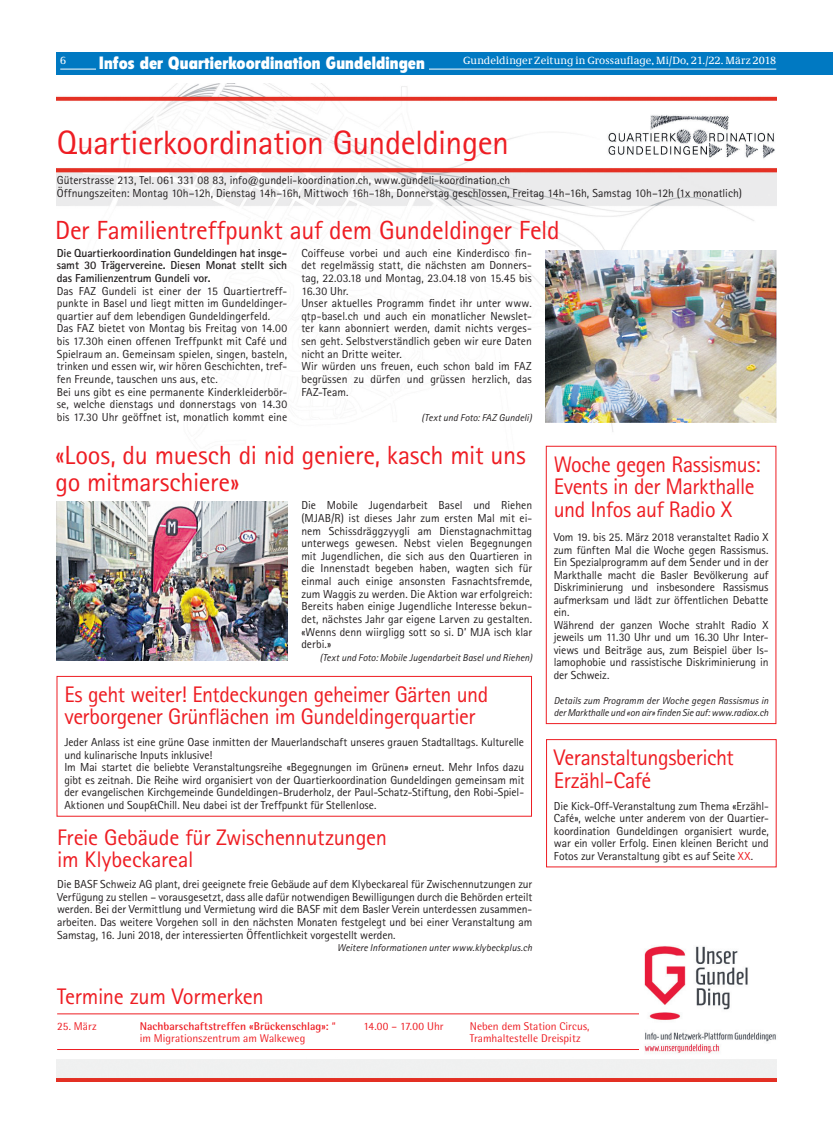
<style>
.page{position:relative;width:833px;height:1134px;background:#fff}
.page>*{position:absolute;margin:0;border:0;box-sizing:border-box;transform-origin:0 0}
.t1{font:33.75px "Rotis Sans Serif";letter-spacing:-.015em;color:#ee1d23}
.t2{font:26.25px/26.2px "Rotis Sans Serif";letter-spacing:-.015em;color:#ee1d23}
.t3{font:22.5px/22.5px "Rotis Sans Serif";letter-spacing:-.02em;color:#ee1d23}
.t4{font:900 condensed 17.5px "Flyer LT Std";letter-spacing:.01em;color:#fff}
.t5{font:11.62px/12.6px "Rotis Sans Serif";letter-spacing:-.005em;color:#231f20}
.t6{font:700 11.62px/12.6px "Rotis Sans Serif";letter-spacing:-.01em;color:#231f20;text-align:justify}
.t7{font:11.25px "Rotis Semi Sans";letter-spacing:.005em;color:#ee1d23}
.t8{font:700 11.25px "Rotis Semi Sans";letter-spacing:.005em;color:#ee1d23}
.t9{font:10.62px "Demos Std";letter-spacing:.01em;color:#fff}
.t10{font:italic 10px/12.5px "Rotis Sans Serif";letter-spacing:.005em;color:#231f20}
.s1{color:#ee1d23}
.s2{font-weight:400}
</style>
<div class="page">
<div style="left:57px;top:53px;width:776px;height:22px;background:#0079c2"></div>
<hr style="left:60px;top:69px;width:716px;height:1px;background:#fff">
<div style="left:96px;top:57px;width:332px;height:18px;background:#0079c2"></div>
<img style="left:57px;top:83px;width:719px;height:451px">
<img style="left:57px;top:1059px;width:719px;height:22px">
<div style="left:546px;top:446px;width:230px;height:278px;border:1px solid #ee1d23"></div>
<div style="left:546px;top:739px;width:230px;height:128px;border:1px solid #ee1d23"></div>
<div style="left:57px;top:676px;width:475px;height:140px;border:1px solid #ee1d23"></div>
<hr style="left:57px;top:1013px;width:719px;height:1px;background:#ee1d23">
<hr style="left:57px;top:1049px;width:719px;height:1px;background:#ee1d23">
<img style="left:639px;top:946px;width:137px;height:107px">
<img style="left:546px;top:250px;width:230px;height:173px">
<img style="left:57px;top:502px;width:231px;height:159px">
<p class="t9" style="left:60px;top:55px;width:8px">6</p>
<p class="t9" style="left:463px;top:55px;width:315px">Gundeldinger Zeitung in Grossauflage, Mi/Do, 21./22. März 2018</p>
<h3 class="t4" style="left:99px;top:53px;width:327px">Infos der Quartierkoordination Gundeldingen</h3>
<h1 class="t1" style="left:57px;top:123px;width:454px">Quartierkoordination Gundeldingen</h1>
<p class="t5" style="left:57px;top:174px;width:686px">Güterstrasse 213, Tel. 061 331 08 83, info@gundeli-koordination.ch, www.gundeli-koordination.ch<br>Öffnungszeiten: Montag 10h–12h, Dienstag 14h–16h, Mittwoch 16h–18h, Donnerstag geschlossen, Freitag 14h–16h, Samstag 10h–12h (1x monatlich)</p>
<h2 class="t2" style="left:55px;top:217px;width:506px">Der Familientreffpunkt auf dem Gundeldinger Feld</h2>
<p class="t6" style="left:57px;top:246px;width:232px">Die Quartierkoordination Gundeldingen hat insge&shy;samt 30 Trägervereine. Diesen Monat stellt sich das Familienzentrum Gundeli vor.</p>
<p class="t5" style="left:57px;top:284px;width:232px">Das FAZ Gundeli ist einer der 15 Quartiertreff&shy;punkte in Basel und liegt mitten im Gundeldinger&shy;quartier auf dem lebendigen Gundeldingerfeld.<br>Das FAZ bietet von Montag bis Freitag von 14.00 bis 17.30h einen offenen Treffpunkt mit Café und Spielraum an. Gemeinsam spielen, singen, basteln, trinken und essen wir, wir hören Geschichten, tref&shy;fen Freunde, tauschen uns aus, etc.<br>Bei uns gibt es eine permanente Kinderkleiderbör&shy;se, welche dienstags und donnerstags von 14.30 bis 17.30 Uhr geöffnet ist, monatlich kommt eine</p>
<p class="t5" style="left:301px;top:246px;width:232px">Coiffeuse vorbei und auch eine Kinderdisco fin&shy;det regelmässig statt, die nächsten am Donners&shy;tag, 22.03.18 und Montag, 23.04.18 von 15.45 bis 16.30 Uhr.<br>Unser aktuelles Programm findet ihr unter www. qtp-basel.ch und auch ein monatlicher Newslet&shy;ter kann abonniert werden, damit nichts verges&shy;sen geht. Selbstverständlich geben wir eure Daten nicht an Dritte weiter.<br>Wir würden uns freuen, euch schon bald im FAZ begrüssen zu dürfen und grüssen herzlich, das FAZ-Team.</p>
<p class="t10" style="left:421px;top:411px;width:112px">(Text und Foto: FAZ Gundeli)</p>
<h2 class="t2" style="left:55px;top:442px;width:472px">«Loos, du muesch di nid geniere, kasch mit uns go mitmarschiere»</h2>
<p class="t5" style="left:301px;top:499px;width:232px;text-align:justify">Die Mobile Jugendarbeit Basel und Riehen (MJAB/R) ist dieses Jahr zum ersten Mal mit ei&shy;nem Schissdräggzyygli am Dienstagnachmittag unterwegs gewesen. Nebst vielen Begegnungen mit Jugendlichen, die sich aus den Quartieren in die Innenstadt begeben haben, wagten sich für einmal auch einige ansonsten Fasnachtsfremde, zum Waggis zu werden. Die Aktion war erfolgreich:<br>Bereits haben einige Jugendliche Interesse bekun&shy;det, nächstes Jahr gar eigene Larven zu gestalten. «Wenns denn wiirgligg sott so si. D’ MJA isch klar derbi.»</p>
<p class="t10" style="left:320px;top:651px;width:214px">(Text und Foto: Mobile Jugendarbeit Basel und Riehen)</p>
<h3 class="t3" style="left:64px;top:683px;width:425px">Es geht weiter! Entdeckungen geheimer Gärten und verborgener Grünflächen im Gundeldingerquartier</h3>
<p class="t5" style="left:64px;top:736px;width:461px">Jeder Anlass ist eine grüne Oase inmitten der Mauerlandschaft unseres grauen Stadtalltags. Kulturelle und kulinarische Inputs inklusive!<br>Im Mai startet die beliebte Veranstaltungsreihe «Begegnungen im Grünen» erneut. Mehr Infos dazu gibt es zeitnah. Die Reihe wird organisiert von der Quartierkoordination Gundeldingen gemeinsam mit der evangelischen Kirchgemeinde Gundeldingen-Bruderholz, der Paul-Schatz-Stiftung, den Robi-Spiel-Aktionen und Soup&amp;Chill. Neu dabei ist der Treffpunkt für Stellenlose.</p>
<h3 class="t3" style="left:57px;top:826px;width:331px">Freie Gebäude für Zwischennutzungen im Klybeckareal</h3>
<p class="t5" style="left:57px;top:878px;width:477px;text-align:justify">Die BASF Schweiz AG plant, drei geeignete freie Gebäude auf dem Klybeckareal für Zwischennutzungen zur Verfügung zu stellen – vorausgesetzt, dass alle dafür notwendigen Bewilligungen durch die Behörden erteilt werden. Bei der Vermittlung und Vermietung wird die BASF mit dem Basler Verein unterdessen zusammen&shy;arbeiten. Das weitere Vorgehen soll in den nächsten Monaten festgelegt und bei einer Veranstaltung am Samstag, 16. Juni 2018, der interessierten Öffentlichkeit vorgestellt werden.</p>
<p class="t10" style="left:337px;top:942px;width:197px">Weitere Informationen unter www.klybeckplus.ch</p>
<h3 class="t3" style="left:553px;top:453px;width:208px">Woche gegen Rassismus:<br>Events in der Markthalle und Infos auf Radio X</h3>
<p class="t5" style="left:553px;top:531px;width:216px">Vom 19. bis 25. März 2018 veranstaltet Radio X zum fünften Mal die Woche gegen Rassismus.<br>Ein Spezialprogramm auf dem Sender und in der Markthalle macht die Basler Bevölkerung auf Diskriminierung und insbesondere Rassismus aufmerksam und lädt zur öffentlichen Debatte ein.<br>Während der ganzen Woche strahlt Radio X jeweils um 11.30 Uhr und um 16.30 Uhr Inter&shy;views und Beiträge aus, zum Beispiel über Is&shy;lamophobie und rassistische Diskriminierung in der Schweiz.</p>
<p class="t10" style="left:553px;top:694px;width:216px">Details zum Programm der Woche gegen Rassismus in der Markthalle und «on air» finden Sie auf: www.radiox.ch</p>
<h3 class="t3" style="left:554px;top:746px;width:181px">Veranstaltungsbericht<br>Erzähl-Café</h3>
<p class="t5" style="left:554px;top:799px;width:216px;text-align:justify">Die Kick-Off-Veranstaltung zum Thema «Erzähl-Café», welche unter anderem von der Quartier&shy;koordination Gundeldingen organisiert wurde, war ein voller Erfolg. Einen kleinen Bericht und Fotos zur Veranstaltung gibt es auf Seite <span class="s1">XX</span>.</p>
<h3 class="t3" style="left:57px;top:985px;width:208px">Termine zum Vormerken</h3>
<p class="t7" style="left:57px;top:1019px;width:41px">25. März</p>
<p class="t8" style="left:140px;top:1019px;width:198px">Nachbarschaftstreffen «Brückenschlag»: <span class="s2">“</span></p>
<p class="t7" style="left:363px;top:1019px;width:82px">14.00 – 17.00 Uhr</p>
<p class="t7" style="left:470px;top:1019px;width:121px">Neben dem Station Circus,</p>
<p class="t7" style="left:140px;top:1032px;width:167px">im Migrationszentrum am Walkeweg</p>
<p class="t7" style="left:470px;top:1032px;width:112px">Tramhaltestelle Dreispitz</p>
</div>
